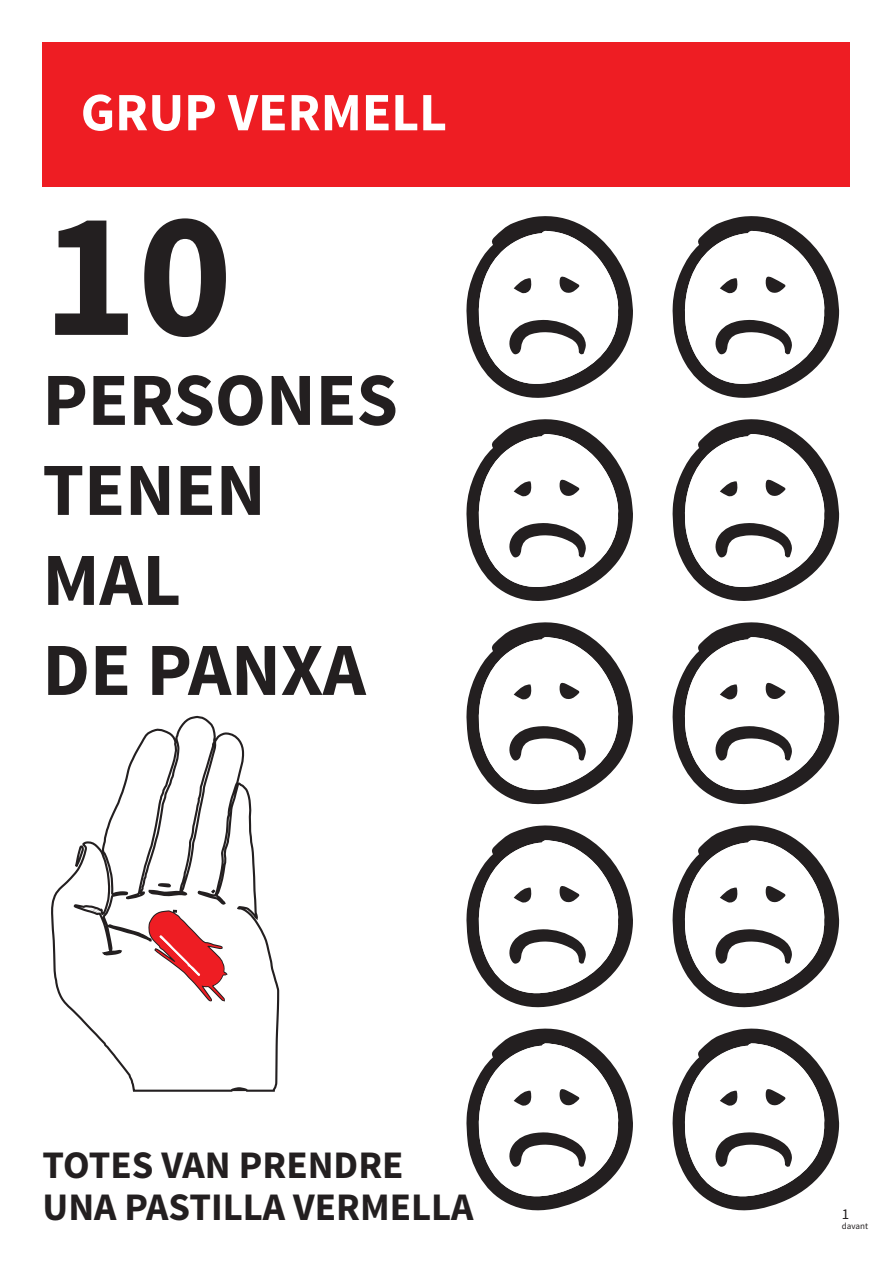
<style>
.page{position:relative;width:893px;height:1263px;background:#fff}
.page>*{position:absolute;margin:0;border:0;box-sizing:border-box;transform-origin:0 0}
.t1{font:700 180px "Source Sans Pro";color:#231f20}
.t2{font:700 75px/90px "Source Sans Pro";color:#231f20}
.t3{font:700 54px "Source Sans Pro";color:#fff}
.t4{font:700 39px/42px "Source Sans Pro";color:#231f20}
.t5{font:15px "Source Sans Pro";color:#231f20}
.t6{font:9px "Source Sans Pro";color:#231f20}
</style>
<div class="page">
<div style="left:43px;top:43px;width:807px;height:144px;background:#ee1d23"></div>
<svg style="left:672px;top:216px;width:167px;height:182px"></svg>
<svg style="left:672px;top:419px;width:167px;height:182px"></svg>
<svg style="left:672px;top:622px;width:167px;height:183px"></svg>
<svg style="left:672px;top:825px;width:167px;height:183px"></svg>
<svg style="left:672px;top:1028px;width:167px;height:183px"></svg>
<svg style="left:466px;top:216px;width:167px;height:182px"></svg>
<svg style="left:466px;top:419px;width:167px;height:182px"></svg>
<svg style="left:466px;top:622px;width:167px;height:183px"></svg>
<svg style="left:466px;top:825px;width:167px;height:183px"></svg>
<svg style="left:466px;top:1028px;width:167px;height:183px"></svg>
<svg style="left:51px;top:715px;width:229px;height:377px"></svg>
<svg style="left:232px;top:1088px;width:15px;height:3px"></svg>
<svg style="left:73px;top:844px;width:153px;height:156px"></svg>
<h3 class="t3" style="left:81px;top:78px;width:368px">GRUP VERMELL</h3>
<h1 class="t1" style="left:43px;top:160px;width:192px">10</h1>
<h2 class="t2" style="left:43px;top:358px;width:357px">PERSONES<br>TENEN<br>MAL<br>DE PANXA</h2>
<p class="t4" style="left:43px;top:1146px;width:432px">TOTES VAN PRENDRE<br>UNA PASTILLA VERMELLA</p>
<p class="t5" style="left:842px;top:1205px;width:9px">1</p>
<p class="t6" style="left:842px;top:1220px;width:28px">davant</p>
</div>
